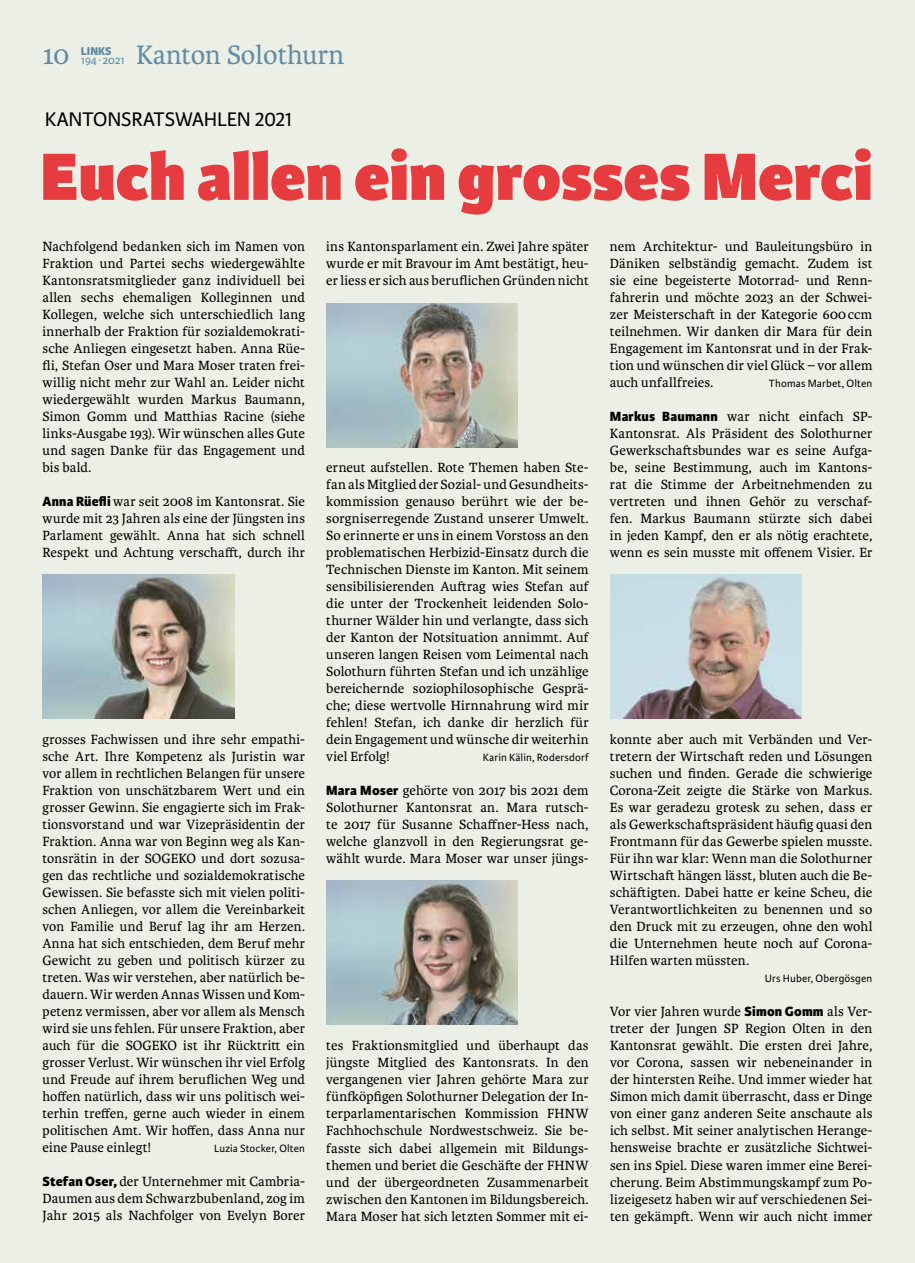
<style>
.page{position:relative;width:915px;height:1263px;background:#fff}
.page>*{position:absolute;margin:0;border:0;box-sizing:border-box;transform-origin:0 0}
.t1{font:800 71.25px "Karmina Sans";color:#e73c3f}
.t2{font:28.5px "Karmina";color:#628ca5}
.t3{font:21px "Karmina Sans";letter-spacing:-.01em;color:#000}
.t4{font:14.25px/17px "Karmina";letter-spacing:.01em;color:#000;text-align:justify}
.t5{font:12px "Karmina Sans";color:#628ca5}
.t6{font:800 12px "Karmina Sans";color:#628ca5}
.t7{font:11.25px "Karmina Sans";letter-spacing:.015em;color:#000}
.s1{font-family:"Karmina Sans";font-weight:800}
</style>
<div class="page">
<div style="left:0;top:0;width:914px;height:1263px;background:#ebefe5"></div>
<img style="left:43px;top:574px;width:191px;height:145px">
<img style="left:610px;top:574px;width:191px;height:145px">
<img style="left:326px;top:880px;width:191px;height:145px">
<img style="left:326px;top:303px;width:191px;height:145px">
<h2 class="t2" style="left:43px;top:39px;width:28px">10</h2>
<p class="t6" style="left:81px;top:44px;width:32px">LINKS</p>
<p class="t5" style="left:81px;top:53px;width:46px">194∙ 2021</p>
<h2 class="t2" style="left:136px;top:39px;width:209px">Kanton Solothurn</h2>
<h3 class="t3" style="left:45px;top:108px;width:249px">KANTONSRATSWAHLEN 2021</h3>
<h1 class="t1" style="left:40px;top:134px;width:833px">Euch allen ein grosses Merci</h1>
<p class="t4" style="left:43px;top:238px;width:264px">Nachfolgend bedanken sich im Namen von Fraktion und Partei sechs wiedergewählte Kantonsratsmitglieder ganz individuell bei allen sechs ehemaligen Kolleginnen und Kollegen, welche sich unterschiedlich lang innerhalb der Fraktion für sozialdemokrati&shy;sche Anliegen eingesetzt haben. Anna Rüe&shy;fli, Stefan Oser und Mara Moser traten frei&shy;willig nicht mehr zur Wahl an. Leider nicht wiedergewählt wurden Markus Baumann, Simon Gomm und Matthias Racine (siehe links-Ausgabe 193). Wir wünschen alles Gute und sagen Danke für das Engagement und bis bald.</p>
<p class="t4" style="left:43px;top:493px;width:264px"><span class="s1">Anna Rüefli</span> war seit 2008 im Kantonsrat. Sie wurde mit 23 Jahren als eine der Jüngsten ins Parlament gewählt. Anna hat sich schnell Respekt und Achtung verschafft, durch ihr</p>
<p class="t4" style="left:326px;top:238px;width:264px">ins Kantonsparlament ein. Zwei Jahre später wurde er mit Bravour im Amt bestätigt, heu&shy;er liess er sich aus beruflichen Gründen nicht</p>
<p class="t4" style="left:609px;top:238px;width:264px">nem Architektur- und Bauleitungsbüro in Däniken selbständig gemacht. Zudem ist sie eine begeisterte Motorrad- und Renn&shy;fahrerin und möchte 2023 an der Schwei&shy;zer Meisterschaft in der Kategorie 600ccm teilnehmen. Wir danken dir Mara für dein Engagement im Kantonsrat und in der Frak&shy;tion und wünschen dir viel Glück – vor allem auch unfallfreies.</p>
<p class="t7" style="left:768px;top:377px;width:105px">Thomas Marbet, Olten</p>
<p class="t4" style="left:609px;top:408px;width:264px"><span class="s1">Markus Baumann</span> war nicht einfach SP-Kantonsrat. Als Präsident des Solothurner Gewerkschaftsbundes war es seine Aufga&shy;be, seine Bestimmung, auch im Kantons&shy;rat die Stimme der Arbeitnehmenden zu vertreten und ihnen Gehör zu verschaf&shy;fen. Markus Baumann stürzte sich dabei in jeden Kampf, den er als nötig erachtete, wenn es sein musste mit offenem Visier. Er</p>
<p class="t4" style="left:326px;top:459px;width:264px">erneut aufstellen. Rote Themen haben Ste&shy;fan als Mitglied der Sozial- und Gesundheits&shy;kommission genauso berührt wie der be&shy;sorgniserregende Zustand unserer Umwelt.<br>So erinnerte er uns in einem Vorstoss an den problematischen Herbizid-Einsatz durch die Technischen Dienste im Kanton. Mit seinem sensibilisierenden Auftrag wies Stefan auf die unter der Trockenheit leidenden Solo&shy;thurner Wälder hin und verlangte, dass sich der Kanton der Notsituation annimmt. Auf unseren langen Reisen vom Leimental nach Solothurn führten Stefan und ich unzählige bereichernde soziophilosophische Gesprä&shy;che; diese wertvolle Hirnnahrung wird mir fehlen! Stefan, ich danke dir herzlich für dein Engagement und wünsche dir weiterhin viel Erfolg!</p>
<p class="t4" style="left:43px;top:731px;width:264px">grosses Fachwissen und ihre sehr empathi&shy;sche Art. Ihre Kompetenz als Juristin war vor allem in rechtlichen Belangen für unsere Fraktion von unschätzbarem Wert und ein grosser Gewinn. Sie engagierte sich im Frak&shy;tionsvorstand und war Vizepräsidentin der Fraktion. Anna war von Beginn weg als Kan&shy;tonsrätin in der SOGEKO und dort sozusa&shy;gen das rechtliche und sozialdemokratische Gewissen. Sie befasste sich mit vielen politi&shy;schen Anliegen, vor allem die Vereinbarkeit von Familie und Beruf lag ihr am Herzen.<br>Anna hat sich entschieden, dem Beruf mehr Gewicht zu geben und politisch kürzer zu treten. Was wir verstehen, aber natürlich be&shy;dauern. Wir werden Annas Wissen und Kom&shy;petenz vermissen, aber vor allem als Mensch wird sie uns fehlen. Für unsere Fraktion, aber auch für die SOGEKO ist ihr Rücktritt ein grosser Verlust. Wir wünschen ihr viel Erfolg und Freude auf ihrem beruflichen Weg und hoffen natürlich, dass wir uns politisch wei&shy;terhin treffen, gerne auch wieder in einem politischen Amt. Wir hoffen, dass Anna nur eine Pause einlegt!</p>
<p class="t4" style="left:609px;top:731px;width:264px">konnte aber auch mit Verbänden und Ver&shy;tretern der Wirtschaft reden und Lösungen suchen und finden. Gerade die schwierige Corona-Zeit zeigte die Stärke von Markus.<br>Es war geradezu grotesk zu sehen, dass er als Gewerkschaftspräsident häufig quasi den Frontmann für das Gewerbe spielen musste.<br>Für ihn war klar: Wenn man die Solothurner Wirtschaft hängen lässt, bluten auch die Be&shy;schäftigten. Dabei hatte er keine Scheu, die Verantwortlichkeiten zu benennen und so den Druck mit zu erzeugen, ohne den wohl die Unternehmen heute noch auf Corona-Hilfen warten müssten.</p>
<p class="t7" style="left:764px;top:972px;width:109px">Urs Huber, Obergösgen</p>
<p class="t4" style="left:609px;top:1003px;width:264px">Vor vier Jahren wurde <span class="s1">Simon Gomm</span> als Ver&shy;treter der Jungen SP Region Olten in den Kantonsrat gewählt. Die ersten drei Jahre, vor Corona, sassen wir nebeneinander in der hintersten Reihe. Und immer wieder hat Simon mich damit überrascht, dass er Dinge von einer ganz anderen Seite anschaute als ich selbst. Mit seiner analytischen Herange&shy;hensweise brachte er zusätzliche Sichtwei&shy;sen ins Spiel. Diese waren immer eine Berei&shy;cherung. Beim Abstimmungskampf zum Po&shy;lizeigesetz haben wir auf verschiedenen Sei&shy;ten gekämpft. Wenn wir auch nicht immer</p>
<p class="t7" style="left:482px;top:751px;width:107px">Karin Kälin, Rodersdorf</p>
<p class="t4" style="left:326px;top:782px;width:264px"><span class="s1">Mara Moser</span> gehörte von 2017 bis 2021 dem Solothurner Kantonsrat an. Mara rutsch&shy;te 2017 für Susanne Schaffner-Hess nach, welche glanzvoll in den Regierungsrat ge&shy;wählt wurde. Mara Moser war unser jüngs-</p>
<p class="t4" style="left:326px;top:1037px;width:264px">tes Fraktionsmitglied und überhaupt das jüngste Mitglied des Kantonsrats. In den vergangenen vier Jahren gehörte Mara zur fünfköpfigen Solothurner Delegation der In&shy;terparlamentarischen Kommission FHNW Fachhochschule Nordwestschweiz. Sie be&shy;fasste sich dabei allgemein mit Bildungs&shy;themen und beriet die Geschäfte der FHNW und der übergeordneten Zusammenarbeit zwischen den Kantonen im Bildungsbereich.<br>Mara Moser hat sich letzten Sommer mit ei-</p>
<p class="t7" style="left:214px;top:1142px;width:92px">Luzia Stocker, Olten</p>
<p class="t4" style="left:43px;top:1173px;width:264px"><span class="s1">Stefan Oser,</span> der Unternehmer mit Cambria-Daumen aus dem Schwarzbubenland, zog im Jahr 2015 als Nachfolger von Evelyn Borer</p>
</div>
